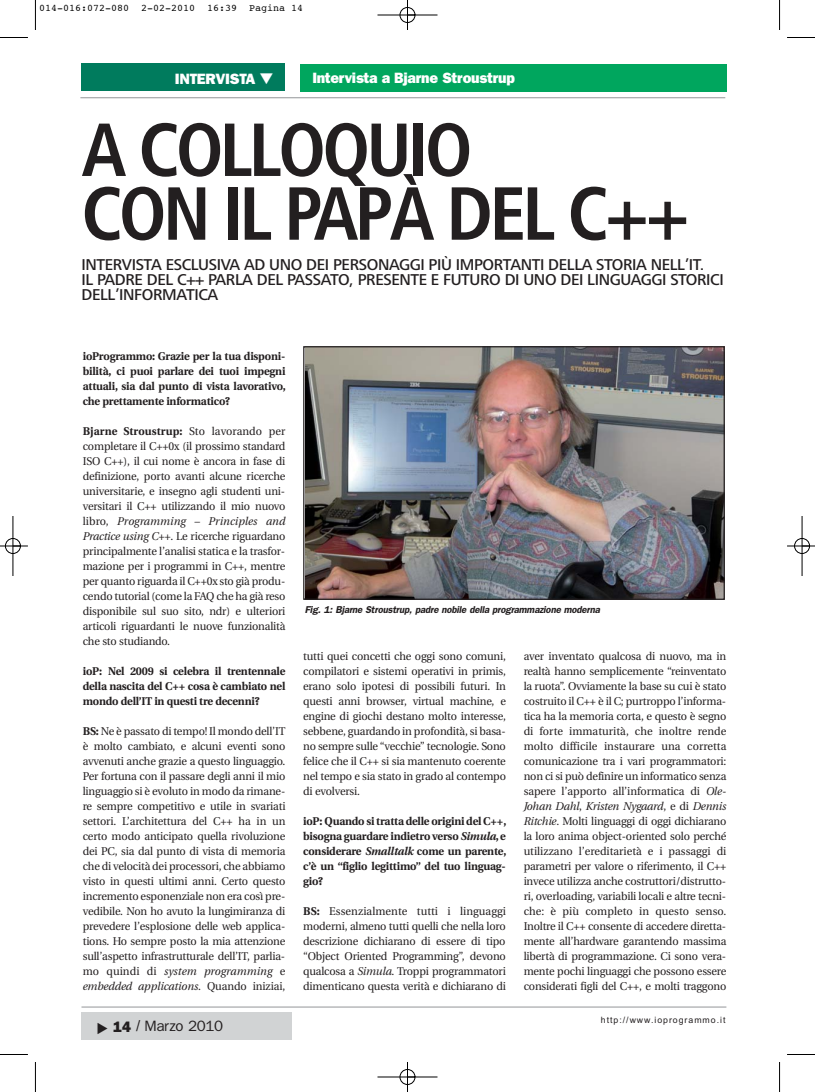
<style>
.page{position:relative;width:815px;height:1092px;background:#fff}
.page>*{position:absolute;margin:0;border:0;box-sizing:border-box;transform-origin:0 0}
.t1{font:700 condensed 75px/63.8px "Frutiger";letter-spacing:-.05em;color:#231f20}
.t2{font:500 16.25px/15px "Frutiger Next LT";letter-spacing:-.025em;color:#231f20}
.t3{font:800 15px "Franklin Gothic";letter-spacing:-.02em;color:#fff}
.t4{font:15px "Franklin Gothic";letter-spacing:-.02em;color:#231f20}
.t5{font:11.25px/15px "Utopia";letter-spacing:-.015em;color:#231f20;text-align:justify}
.t6{font:700 11.25px/15px "Utopia";letter-spacing:-.015em;color:#231f20;text-align:justify}
.t7{font:italic 600 10px "Franklin Gothic";color:#231f20}
.t8{font:10px "Courier";color:#000}
.t9{font:8.75px "Arial";letter-spacing:.11em;color:#231f20}
.s1{font-family:"Monotype Sorts";font-weight:400}
.s2{font-weight:700}
.s3{font-style:italic}
.s4{font-family:"Tech Grapha"}
.s5{font-weight:800}
.s6{font-family:"Arial"}
</style>
<div class="page">
<div style="left:81px;top:63px;width:204px;height:27px;background:#007b5d"></div>
<div style="left:81px;top:1013px;width:211px;height:27px;background:#d1d3d4"></div>
<div style="left:300px;top:64px;width:426px;height:27px;background:#00a65e"></div>
<hr style="left:80px;top:97px;width:645px;height:1px;background:#939598">
<hr style="left:81px;top:1007px;width:645px;height:1px;background:#939598">
<img style="left:305px;top:348px;width:418px;height:250px">
<div style="left:303px;top:346px;width:422px;height:254px;border:1px solid #231f20"></div>
<hr style="left:35px;top:0;width:1px;height:30px;background:#000">
<svg style="left:0;top:37px;width:28px;height:1px"></svg>
<hr style="left:779px;top:0;width:1px;height:30px;background:#000">
<svg style="left:787px;top:37px;width:28px;height:1px"></svg>
<hr style="left:35px;top:1062px;width:1px;height:30px;background:#000">
<svg style="left:0;top:1054px;width:28px;height:1px"></svg>
<hr style="left:779px;top:1062px;width:1px;height:30px;background:#000">
<svg style="left:787px;top:1054px;width:28px;height:1px"></svg>
<hr style="left:377px;top:15px;width:60px;height:1px;background:#000">
<hr style="left:377px;top:1077px;width:60px;height:1px;background:#000">
<hr style="left:13px;top:516px;width:1px;height:60px;background:#000">
<hr style="left:802px;top:516px;width:1px;height:60px;background:#000">
<hr style="left:407px;top:0;width:1px;height:30px;background:#000">
<hr style="left:407px;top:1062px;width:1px;height:30px;background:#000">
<svg style="left:0;top:546px;width:28px;height:1px"></svg>
<svg style="left:787px;top:546px;width:28px;height:1px"></svg>
<div style="left:400px;top:7px;width:15px;height:16px;border:1px solid #000;border-radius:50%"></div>
<div style="left:400px;top:1069px;width:15px;height:16px;border:1px solid #000;border-radius:50%"></div>
<div style="left:5px;top:538px;width:16px;height:16px;border:1px solid #000;border-radius:50%"></div>
<div style="left:794px;top:538px;width:16px;height:16px;border:1px solid #000;border-radius:50%"></div>
<p class="t8" style="left:39px;top:4px;width:266px">014-016:072-080 2-02-2010 16:39 Pagina 14</p>
<h3 class="t3" style="left:175px;top:73px;width:100px">INTERVISTA <span class="s1">▼</span></h3>
<h3 class="t3" style="left:312px;top:72px;width:204px">Intervista a Bjarne Stroustrup</h3>
<h1 class="t1" style="left:81px;top:124px;width:610px">A COLLOQUIO<br>CON IL PAPÀ DEL C++</h1>
<h2 class="t2" style="left:81px;top:258px;width:644px">INTERVISTA ESCLUSIVA AD UNO DEI PERSONAGGI PIÙ IMPORTANTI DELLA STORIA NELL’IT.<br>IL PADRE DEL C++ PARLA DEL PASSATO, PRESENTE E FUTURO DI UNO DEI LINGUAGGI STORICI<br>DELL’INFORMATICA</h2>
<p class="t6" style="left:83px;top:349px;width:205px">ioProgrammo: Grazie per la tua disponi&shy;bilità, ci puoi parlare dei tuoi impegni attuali, sia dal punto di vista lavorativo, che prettamente informatico?</p>
<p class="t5" style="left:83px;top:424px;width:204px"><span class="s2">Bjarne Stroustrup:</span> Sto lavorando per completare il C++0x (il prossimo standard ISO C++), il cui nome è ancora in fase di definizione, porto avanti alcune ricerche universitarie, e insegno agli studenti uni&shy;versitari il C++ utilizzando il mio nuovo libro, <span class="s3">Programming – Principles and Practice using C++</span>. Le ricerche riguardano principalmente l’analisi statica e la trasfor&shy;mazione per i programmi in C++, mentre per quanto riguarda il C++0x sto già produ&shy;cendo tutorial (come la FAQ che ha già reso disponibile sul suo sito, ndr) e ulteriori articoli riguardanti le nuove funzionalità che sto studiando.</p>
<p class="t6" style="left:83px;top:664px;width:204px">ioP: Nel 2009 si celebra il trentennale della nascita del C++ cosa è cambiato nel mondo dell’IT in questi tre decenni?</p>
<p class="t5" style="left:83px;top:724px;width:204px"><span class="s2">BS:</span> Ne è passato di tempo! Il mondo dell’IT è molto cambiato, e alcuni eventi sono avvenuti anche grazie a questo linguaggio.<br>Per fortuna con il passare degli anni il mio linguaggio si è evoluto in modo da rimane&shy;re sempre competitivo e utile in svariati settori. L’architettura del C++ ha in un certo modo anticipato quella rivoluzione dei PC, sia dal punto di vista di memoria che di velocità dei processori, che abbiamo visto in questi ultimi anni. Certo questo incremento esponenziale non era così pre&shy;vedibile. Non ho avuto la lungimiranza di prevedere l’esplosione delle web applica&shy;tions. Ho sempre posto la mia attenzione sull’aspetto infrastrutturale dell’IT, parlia&shy;mo quindi di <span class="s3">system programming</span> e <span class="s3">embedded applications</span>. Quando iniziai,</p>
<h3 class="t4" style="left:94px;top:1020px;width:131px"><span class="s4">G</span> <span class="s5">14</span> <span class="s6">/</span> Marzo 2010</h3>
<p class="t7" style="left:305px;top:606px;width:298px">Fig. 1: Bjarne Stroustrup, padre nobile della programmazione moderna</p>
<p class="t5" style="left:303px;top:649px;width:204px">tutti quei concetti che oggi sono comuni, compilatori e sistemi operativi in primis, erano solo ipotesi di possibili futuri. In questi anni browser, virtual machine, e engine di giochi destano molto interesse, sebbene, guardando in profondità, si basa&shy;no sempre sulle “vecchie” tecnologie. Sono felice che il C++ si sia mantenuto coerente nel tempo e sia stato in grado al contempo di evolversi.</p>
<p class="t6" style="left:303px;top:814px;width:205px">ioP: Quando si tratta delle origini del C++, bisogna guardare indietro verso <span class="s3">Simula</span>, e considerare <span class="s3">Smalltalk</span> come un parente, c’è un “figlio legittimo” del tuo linguag&shy;gio?</p>
<p class="t5" style="left:303px;top:904px;width:204px"><span class="s2">BS:</span> Essenzialmente tutti i linguaggi moderni, almeno tutti quelli che nella loro descrizione dichiarano di essere di tipo “Object Oriented Programming”, devono qualcosa a <span class="s3">Simula</span>. Troppi programmatori dimenticano questa verità e dichiarano di</p>
<p class="t5" style="left:524px;top:649px;width:204px">aver inventato qualcosa di nuovo, ma in realtà hanno semplicemente “reinventato la ruota”. Ovviamente la base su cui è stato costruito il C++ è il C; purtroppo l’informa&shy;tica ha la memoria corta, e questo è segno di forte immaturità, che inoltre rende molto difficile instaurare una corretta comunicazione tra i vari programmatori: non ci si può definire un informatico senza sapere l’apporto all’informatica di <span class="s3">Ole-Johan Dahl</span>, <span class="s3">Kristen Nygaard</span>, e di <span class="s3">Dennis Ritchie</span>. Molti linguaggi di oggi dichiarano la loro anima object-oriented solo perché utilizzano l’ereditarietà e i passaggi di parametri per valore o riferimento, il C++ invece utilizza anche costruttori/distrutto&shy;ri, overloading, variabili locali e altre tecni&shy;che: è più completo in questo senso.<br>Inoltre il C++ consente di accedere diretta&shy;mente all’hardware garantendo massima libertà di programmazione. Ci sono vera&shy;mente pochi linguaggi che possono essere considerati figli del C++, e molti traggono</p>
<p class="t9" style="left:601px;top:1015px;width:126px">http://www.ioprogrammo.it</p>
</div>
